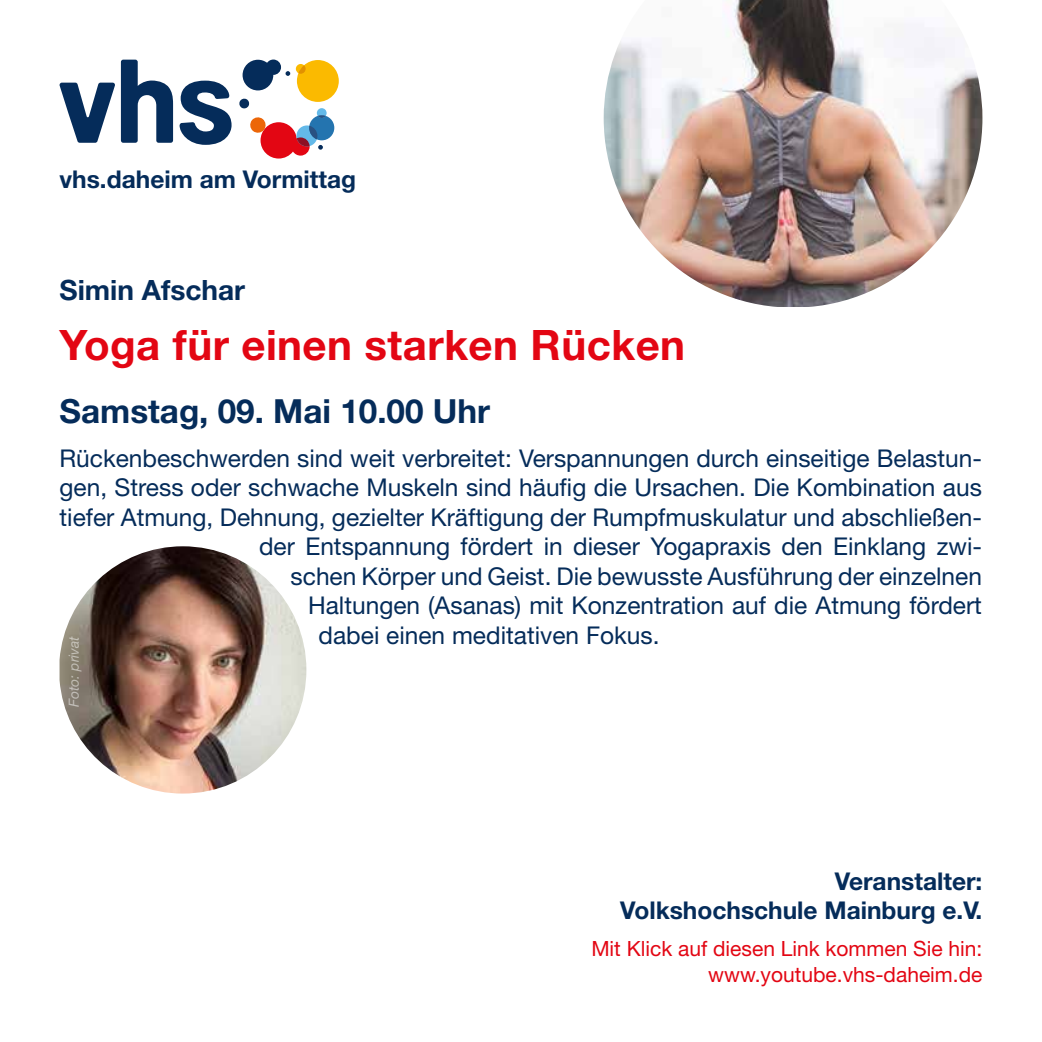
<style>
.page{position:relative;width:1042px;height:1042px;background:#fff}
.page>*{position:absolute;margin:0;border:0;box-sizing:border-box;transform-origin:0 0}
.t1{font:700 42px "Helvetica Neue LT";letter-spacing:.01em;color:#e30613}
.t2{font:700 33.25px "Helvetica Neue LT";color:#052c5a}
.t3{font:700 28px "Helvetica Neue LT";color:#052c5a}
.t4{font:24.5px "Helvetica Neue LT";color:#052c5a}
.t5{font:700 24.5px/29.4px "Helvetica Neue LT";color:#052c5a;text-align:right}
.t6{font:21px/26.2px "Helvetica Neue LT";color:#e30613;text-align:right}
.t7{font:italic 14px "Helvetica Neue LT";color:#fff}
</style>
<div class="page">
<svg style="left:60px;top:83px;width:55px;height:60px"></svg>
<svg style="left:121px;top:60px;width:52px;height:83px"></svg>
<svg style="left:180px;top:81px;width:52px;height:64px"></svg>
<div style="left:309px;top:115px;width:25px;height:25px;background:#2474af;border-radius:50%"></div>
<div style="left:317px;top:108px;width:10px;height:10px;background:#63b9e9;border-radius:50%"></div>
<svg style="left:296px;top:60px;width:43px;height:42px"></svg>
<svg style="left:239px;top:98px;width:11px;height:11px"></svg>
<svg style="left:243px;top:60px;width:47px;height:30px"></svg>
<svg style="left:250px;top:115px;width:76px;height:44px"></svg>
<img style="left:60px;top:546px;width:246px;height:247px;border-radius:121px">
<img style="left:604px;top:0;width:378px;height:307px">
<p class="t5" style="left:60px;top:164px;width:298px">vhs.daheim am Vormittag</p>
<p class="t3" style="left:60px;top:272px;width:187px">Simin Afschar</p>
<h1 class="t1" style="left:60px;top:319px;width:627px">Yoga für einen starken Rücken</h1>
<h2 class="t2" style="left:60px;top:390px;width:432px">Samstag, 09. Mai 10.00 Uhr</h2>
<p class="t4" style="left:60px;top:444px;width:924px">Rückenbeschwerden sind weit verbreitet: Verspannungen durch einseitige Belastun-</p>
<p class="t4" style="left:60px;top:473px;width:924px">gen, Stress oder schwache Muskeln sind häufig die Ursachen. Die Kombination aus</p>
<p class="t4" style="left:60px;top:502px;width:924px">tiefer Atmung, Dehnung, gezielter Kräftigung der Rumpfmuskulatur und abschließen-</p>
<p class="t4" style="left:259px;top:532px;width:724px">der Entspannung fördert in dieser Yogapraxis den Einklang zwi-</p>
<p class="t4" style="left:291px;top:561px;width:693px">schen Körper und Geist. Die bewusste Ausführung der einzelnen</p>
<p class="t4" style="left:308px;top:591px;width:675px">Haltungen (Asanas) mit Konzentration auf die Atmung fördert</p>
<p class="t4" style="left:319px;top:620px;width:342px">dabei einen meditativen Fokus.</p>
<p class="t7" style="left:65px;top:707px;width:72px;rotate:-90deg">Foto: privat</p>
<p class="t5" style="left:620px;top:865px;width:364px">Veranstalter:<br>Volkshochschule Mainburg e.V.</p>
<p class="t6" style="left:591px;top:935px;width:393px">Mit Klick auf diesen Link kommen Sie hin: www.youtube.vhs-daheim.de</p>
</div>
